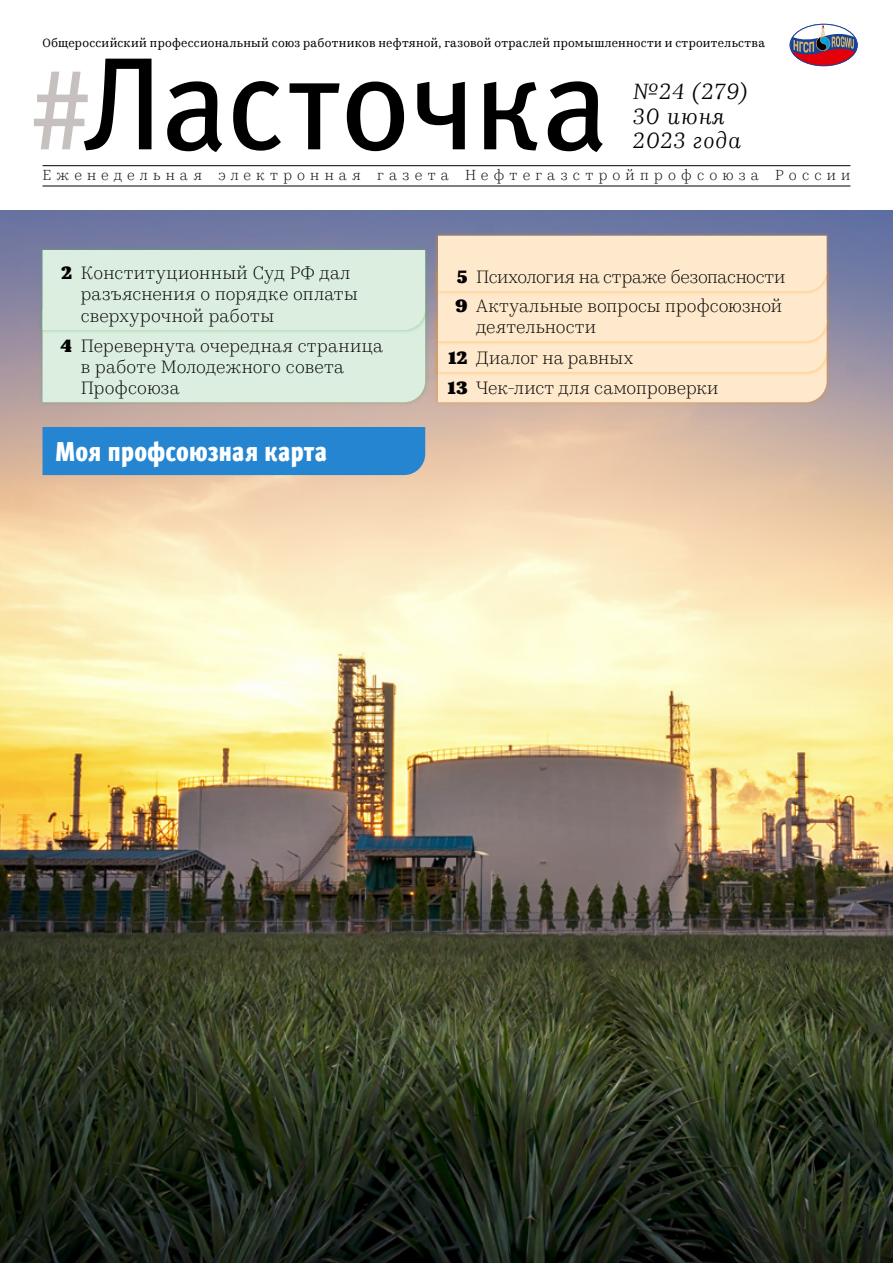
<style>
.page{position:relative;width:893px;height:1263px;background:#fff}
.page>*{position:absolute;margin:0;border:0;box-sizing:border-box;transform-origin:0 0}
.t1{font:131.55px "Meta Pro";letter-spacing:-.02em;color:#000}
.t2{font:900 condensed 27px "Meta Pro";color:#fff}
.t3{font:italic 22.2px/24.5px "Kazimir Text";letter-spacing:.05em;color:#000}
.t4{font:300 18px/21px "Kazimir Text";letter-spacing:.01em;color:#000}
.t5{font:300 18px "Kazimir Text";letter-spacing:-.015em;color:#000}
.t6{font:300 14.7px "Kazimir Text";letter-spacing:.355em;color:#000}
.t7{font:12px "Kazimir Text";letter-spacing:.025em;color:#000}
.s1{font-size:109.65px;color:#c6c0be}
.s2{font-weight:900}
</style>
<div class="page">
<svg style="left:789px;top:24px;width:68px;height:42px"></svg>
<div style="left:787px;top:22px;width:72px;height:46px;border:1px solid #fff;border-radius:50%"></div>
<hr style="left:43px;top:165px;width:807px;height:1px;background:#000">
<hr style="left:43px;top:186px;width:807px;height:1px;background:#000">
<img style="left:0;top:211px;width:893px;height:1052px">
<div style="left:39px;top:305px;width:390px;height:101px;background:#4baa64;opacity:.3"></div>
<div style="left:39px;top:246px;width:390px;height:87px;background:#4baa64;opacity:.3"></div>
<div style="left:43px;top:250px;width:382px;height:152px;background:#dbeee0"></div>
<div style="left:434px;top:350px;width:396px;height:56px;background:#ff9000;opacity:.3"></div>
<div style="left:434px;top:231px;width:396px;height:64px;background:#ff9000;opacity:.3"></div>
<div style="left:438px;top:236px;width:389px;height:166px;background:#ffe9cc"></div>
<div style="left:43px;top:427px;width:382px;height:48px;background:#2585d0"></div>
<p class="t7" style="left:43px;top:34px;width:724px">Общероссийский профессиональный союз работников нефтяной, газовой отраслей промышленности и строительства</p>
<h1 class="t1" style="left:30px;top:3px;width:581px"><span class="s1">#</span>Ласточка</h1>
<p class="t3" style="left:633px;top:78px;width:116px">№24 (279)<br>30 июня<br>2023 года</p>
<p class="t6" style="left:43px;top:164px;width:809px">Еженедельная электронная газета Нефтегазстройпрофсоюза России</p>
<p class="t4" style="left:81px;top:262px;width:278px;text-indent:-20px"><span class="s2">2</span> Конституционный Суд РФ дал разъяснения о порядке оплаты сверхурочной работы</p>
<p class="t4" style="left:81px;top:334px;width:303px;text-indent:-20px"><span class="s2">4</span> Перевернута очередная страница в работе Молодежного совета<br>Профсоюза</p>
<h2 class="t2" style="left:55px;top:431px;width:273px">Моя профсоюзная карта</h2>
<p class="t5" style="left:457px;top:263px;width:330px"><span class="s2">5</span> Психология на страже безопасности</p>
<p class="t4" style="left:476px;top:294px;width:307px;text-indent:-21px"><span class="s2">9</span> Актуальные вопросы профсоюзной деятельности</p>
<p class="t4" style="left:448px;top:346px;width:187px"><span class="s2">12</span> Диалог на равных</p>
<p class="t4" style="left:448px;top:376px;width:272px"><span class="s2">13</span> Чек-лист для самопроверки</p>
</div>
